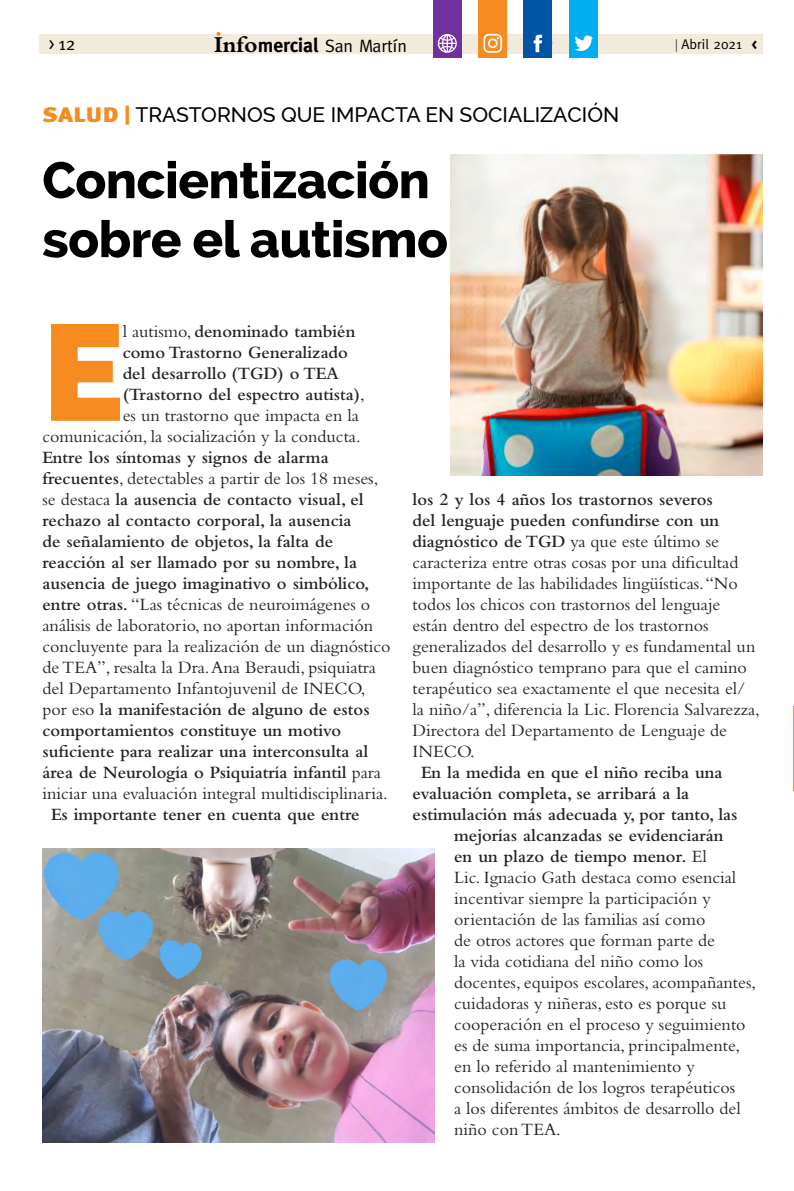
<style>
.page{position:relative;width:794px;height:1191px;background:#fff}
.page>*{position:absolute;margin:0;border:0;box-sizing:border-box;transform-origin:0 0}
.t1{font:900 136.3px "Raleway";color:#f68b1f}
.t2{font:800 51px/59px "Raleway";letter-spacing:-.01em;color:#000}
.t3{font:500 21px "Raleway";color:#000}
.t4{font:18px/21px "Bembo";color:#222}
.t5{font:600 18px/21px "Bembo";color:#222}
.t6{font:18px "Meta";color:#000}
.t7{font:17.8px "Meta";color:#000}
.t8{font:14px "Meta Plus Normal";color:#000}
.s1{font-family:"Bembo";font-weight:700;font-size:23.8px}
.s2{font-weight:700;font-size:19.8px}
.s3{font-family:"Times New Roman"}
.s4{font-family:"Meta"}
.s5{font-family:"Meta";font-weight:700}
.s6{font-family:"Meta Plus";font-weight:900;color:#f68b1f}
.s7{font-weight:900;color:#f68b1f}
.s8{font-weight:400}
.s9{font-weight:600}
</style>
<div class="page">
<div style="left:40px;top:35px;width:723px;height:19px;background:#f2eada"></div>
<svg style="left:216px;top:32px;width:4px;height:4px"></svg>
<div style="left:478px;top:0;width:29px;height:58px;background:#f68b1f"></div>
<svg style="left:483px;top:33px;width:20px;height:20px"></svg>
<div style="left:524px;top:0;width:28px;height:58px;background:#0053a5"></div>
<svg style="left:533px;top:34px;width:10px;height:19px"></svg>
<div style="left:569px;top:0;width:28px;height:58px;background:#00aeef"></div>
<svg style="left:575px;top:35px;width:18px;height:16px"></svg>
<div style="left:433px;top:0;width:28px;height:58px;background:#7030a0"></div>
<svg style="left:438px;top:34px;width:19px;height:19px"></svg>
<img style="left:451px;top:155px;width:312px;height:320px">
<img style="left:43px;top:848px;width:391px;height:294px">
<hr style="left:793px;top:707px;width:1px;height:84px;background:#f7901e">
<p class="t6" style="left:49px;top:34px;width:28px">&gt; 12</p>
<p class="t7" style="left:214px;top:36px;width:194px"><span class="s1">Info</span><span class="s2">mercial</span> San Martín</p>
<p class="t8" style="left:675px;top:37px;width:83px"><span class="s3">|</span> Abril <span class="s4">2021</span> <span class="s5">&lt;</span></p>
<p class="t3" style="left:43px;top:102px;width:578px"><span class="s6">Salud</span> <span class="s7">|</span> TRASTORNOS QUE IMPACTA EN SOCIALIZACIÓN</p>
<h2 class="t2" style="left:42px;top:151px;width:407px">Concientización sobre el autismo</h2>
<h1 class="t1" style="left:43px;top:294px;width:83px">E</h1>
<p class="t5" style="left:123px;top:321px;width:234px"><span class="s8">l autismo,</span> denominado también</p>
<p class="t5" style="left:123px;top:342px;width:227px">como Trastorno Generalizado</p>
<p class="t5" style="left:123px;top:363px;width:218px">del desarrollo (TGD) o TEA</p>
<p class="t5" style="left:123px;top:384px;width:243px">(Trastorno del espectro autista)<span class="s8">,</span></p>
<p class="t4" style="left:123px;top:404px;width:238px">es un trastorno que impacta en la</p>
<p class="t4" style="left:43px;top:425px;width:320px">comunicación, la socialización y la conducta.</p>
<p class="t5" style="left:43px;top:447px;width:349px">Entre los síntomas y signos de alarma frecuentes<span class="s8">, detectables a partir de los 18 meses, se destaca</span> la ausencia de contacto visual, el rechazo al contacto corporal, la ausencia<br>de señalamiento de objetos, la falta de reacción al ser llamado por su nombre, la ausencia de juego imaginativo o simbólico, entre otras. <span class="s8">“Las técnicas de neuroimágenes o análisis de laboratorio, no aportan información concluyente para la realización de un diagnóstico de TEA”, resalta la Dra. Ana Beraudi, psiquiatra del Departamento Infantojuvenil de INECO, por eso</span> la manifestación de alguno de estos comportamientos constituye un motivo suficiente para realizar una interconsulta al área de Neurología o Psiquiatría infantil <span class="s8">para iniciar una evaluación integral multidisciplinaria.</span></p>
<p class="t5" style="left:51px;top:804px;width:310px">Es importante tener en cuenta que entre</p>
<p class="t4" style="left:412px;top:488px;width:349px"><span class="s9">los 2 y los 4 años los trastornos severos<br>del lenguaje pueden confundirse con un diagnóstico de TGD</span> ya que este último se caracteriza entre otras cosas por una dificultad importante de las habilidades lingüísticas. “No todos los chicos con trastornos del lenguaje están dentro del espectro de los trastornos generalizados del desarrollo y es fundamental un buen diagnóstico temprano para que el camino terapéutico sea exactamente el que necesita el/ la niño/a”, diferencia la Lic. Florencia Salvarezza, Directora del Departamento de Lenguaje de INECO.</p>
<p class="t5" style="left:421px;top:762px;width:303px">En la medida en que el niño reciba una</p>
<p class="t5" style="left:412px;top:783px;width:278px">evaluación completa, se arribará a la</p>
<p class="t5" style="left:412px;top:804px;width:326px">estimulación más adecuada y, por tanto, las</p>
<p class="t5" style="left:454px;top:825px;width:271px">mejorías alcanzadas se evidenciarán</p>
<p class="t5" style="left:454px;top:846px;width:254px">en un plazo de tiempo menor. <span class="s8">El</span></p>
<p class="t4" style="left:454px;top:866px;width:284px">Lic. Ignacio Gath destaca como esencial</p>
<p class="t4" style="left:454px;top:887px;width:258px">incentivar siempre la participación y</p>
<p class="t4" style="left:454px;top:908px;width:253px">orientación de las familias así como</p>
<p class="t4" style="left:454px;top:929px;width:262px">de otros actores que forman parte de</p>
<p class="t4" style="left:454px;top:950px;width:251px">la vida cotidiana del niño como los</p>
<p class="t4" style="left:454px;top:971px;width:303px">docentes, equipos escolares, acompañantes,</p>
<p class="t4" style="left:454px;top:992px;width:274px">cuidadoras y niñeras, esto es porque su</p>
<p class="t4" style="left:454px;top:1013px;width:293px">cooperación en el proceso y seguimiento</p>
<p class="t4" style="left:454px;top:1034px;width:287px">es de suma importancia, principalmente,</p>
<p class="t4" style="left:454px;top:1055px;width:242px">en lo referido al mantenimiento y</p>
<p class="t4" style="left:454px;top:1076px;width:283px">consolidación de los logros terapéuticos</p>
<p class="t4" style="left:454px;top:1097px;width:288px">a los diferentes ámbitos de desarrollo del</p>
<p class="t4" style="left:454px;top:1118px;width:108px">niño con TEA.</p>
</div>
